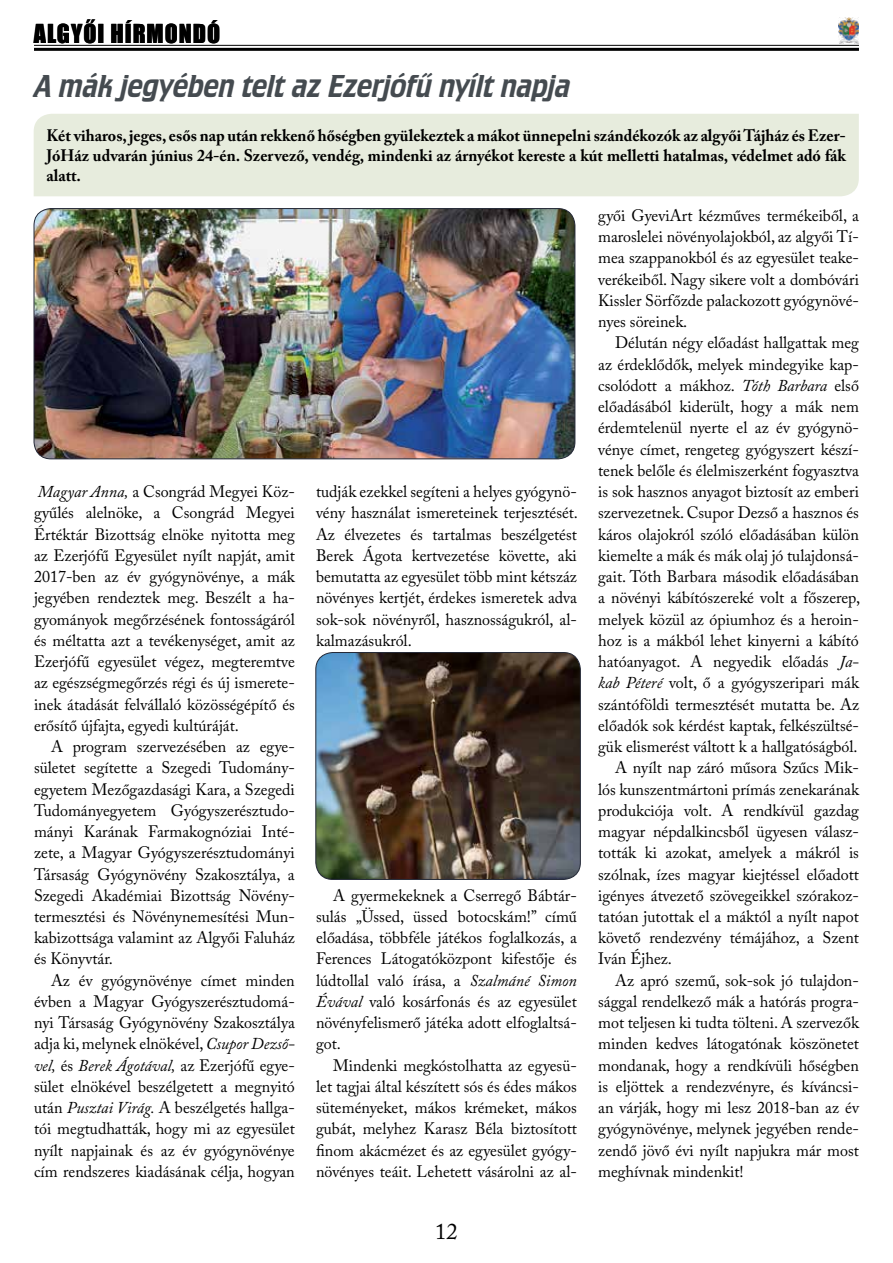
<style>
.page{position:relative;width:893px;height:1263px;background:#fff}
.page>*{position:absolute;margin:0;border:0;box-sizing:border-box;transform-origin:0 0}
.t1{font:33px "Crillee TOT";color:#454b50;scale:.91 1}
.t2{font:24px "Impact";letter-spacing:.04em;color:#000}
.t3{font:22.5px "Adobe Caslon Pro";color:#000}
.t4{font:16.5px/21.3px "Adobe Caslon Pro";color:#000;text-align:justify}
.t5{font:700 16.5px/19.8px "Adobe Caslon Pro";color:#000;text-align:justify}
.s1{font-style:italic}
</style>
<div class="page">
<hr style="left:34px;top:45px;width:825px;height:1px;background:#000">
<hr style="left:34px;top:48px;width:825px;height:3px;background:#000">
<img style="left:838px;top:17px;width:21px;height:26px">
<div style="left:34px;top:114px;width:825px;height:82px;background:#e7ecdd"></div>
<img style="left:34px;top:209px;width:541px;height:250px">
<div style="left:34px;top:208px;width:541px;height:251px;border:1px solid #232836;border-radius:17px"></div>
<img style="left:316px;top:653px;width:264px;height:226px">
<div style="left:316px;top:652px;width:265px;height:228px;border:1px solid #232836;border-radius:17px"></div>
<h2 class="t2" style="left:34px;top:15px;width:188px">ALGYŐI HÍRMONDÓ</h2>
<h1 class="t1" style="left:34px;top:68px;width:591px">A mák jegyében telt az Ezerjófű nyílt napja</h1>
<p class="t5" style="left:46px;top:126px;width:801px">Két viharos, jeges, esős nap után rekkenő hőségben gyülekeztek a mákot ünnepelni szándékozók az algyői Tájház és Ezer-JóHáz udvarán június 24-én. Szervező, vendég, mindenki az árnyékot kereste a kút melletti hatalmas, védelmet adó fák alatt.</p>
<p class="t4" style="left:34px;top:481px;width:262px"><span class="s1">Magyar Anna,</span> a Csongrád Megyei Köz&shy;gyűlés alelnöke, a Csongrád Megyei Értéktár Bizottság elnöke nyitotta meg az Ezerjófű Egyesület nyílt napját, amit 2017-ben az év gyógynövénye, a mák jegyében rendeztek meg. Beszélt a ha&shy;gyományok megőrzésének fontosságáról és méltatta azt a tevékenységet, amit az Ezerjófű egyesület végez, megteremtve az egészségmegőrzés régi és új ismerete&shy;inek átadását felvállaló közösségépítő és erősítő újfajta, egyedi kultúráját.</p>
<p class="t4" style="left:34px;top:736px;width:262px;text-indent:17px">A program szervezésében az egye&shy;sületet segítette a Szegedi Tudomány&shy;egyetem Mezőgazdasági Kara, a Szegedi Tudományegyetem Gyógyszerésztudo&shy;mányi Karának Farmakognóziai Inté&shy;zete, a Magyar Gyógyszerésztudományi Társaság Gyógynövény Szakosztálya, a Szegedi Akadémiai Bizottság Növény&shy;termesztési és Növénynemesítési Mun&shy;kabizottsága valamint az Algyői Faluház és Könyvtár.</p>
<p class="t4" style="left:34px;top:969px;width:262px;text-indent:17px">Az év gyógynövénye címet minden évben a Magyar Gyógyszerésztudomá&shy;nyi Társaság Gyógynövény Szakosztálya adja ki, melynek elnökével, <span class="s1">Csupor Dezső&shy;vel,</span> és <span class="s1">Berek Ágotával,</span> az Ezerjófű egye&shy;sület elnökével beszélgetett a megnyitó után <span class="s1">Pusztai Virág.</span> A beszélgetés hallga&shy;tói megtudhatták, hogy mi az egyesület nyílt napjainak és az év gyógynövénye cím rendszeres kiadásának célja, hogyan</p>
<p class="t4" style="left:316px;top:481px;width:263px">tudják ezekkel segíteni a helyes gyógynö&shy;vény használat ismereteinek terjesztését.<br>Az élvezetes és tartalmas beszélgetést Berek Ágota kertvezetése követte, aki bemutatta az egyesület több mint kétszáz növényes kertjét, érdekes ismeretek adva sok-sok növényről, hasznosságukról, al&shy;kalmazásukról.</p>
<p class="t4" style="left:316px;top:884px;width:262px;text-indent:17px">A gyermekeknek a Cserregő Bábtár&shy;sulás „Üssed, üssed botocskám!” című előadása, többféle játékos foglalkozás, a Ferences Látogatóközpont kifestője és lúdtollal való írása, a <span class="s1">Szalmáné Simon Évával</span> való kosárfonás és az egyesület növényfelismerő játéka adott elfoglaltsá&shy;got.</p>
<p class="t4" style="left:316px;top:1054px;width:262px;text-indent:17px">Mindenki megkóstolhatta az egyesü&shy;let tagjai által készített sós és édes mákos süteményeket, mákos krémeket, mákos gubát, melyhez Karasz Béla biztosított finom akácmézet és az egyesület gyógy&shy;növényes teáit. Lehetett vásárolni az al-</p>
<h3 class="t3" style="left:435px;top:1218px;width:24px">12</h3>
<p class="t4" style="left:598px;top:205px;width:262px">győi GyeviArt kézműves termékeiből, a maroslelei növényolajokból, az algyői Tí&shy;mea szappanokból és az egyesület teake&shy;verékeiből. Nagy sikere volt a dombóvári Kissler Sörfőzde palackozott gyógynövé&shy;nyes söreinek.</p>
<p class="t4" style="left:615px;top:332px;width:245px">Délután négy előadást hallgattak meg</p>
<p class="t4" style="left:598px;top:353px;width:262px">az érdeklődők, melyek mindegyike kap-</p>
<p class="t4" style="left:598px;top:375px;width:262px">csolódott a mákhoz. <span class="s1">Tóth Barbara</span> első</p>
<p class="t4" style="left:598px;top:396px;width:262px">előadásából kiderült, hogy a mák nem</p>
<p class="t4" style="left:598px;top:417px;width:262px">érdemtelenül nyerte el az év gyógynö-</p>
<p class="t4" style="left:598px;top:438px;width:262px">vénye címet, rengeteg gyógyszert készí-</p>
<p class="t4" style="left:598px;top:460px;width:262px">tenek belőle és élelmiszerként fogyasztva</p>
<p class="t4" style="left:598px;top:481px;width:262px">is sok hasznos anyagot biztosít az emberi</p>
<p class="t4" style="left:598px;top:502px;width:262px">szervezetnek. Csupor Dezső a hasznos és</p>
<p class="t4" style="left:598px;top:523px;width:262px">káros olajokról szóló előadásában külön</p>
<p class="t4" style="left:598px;top:544px;width:262px">kiemelte a mák és mák olaj jó tulajdonsá-</p>
<p class="t4" style="left:598px;top:566px;width:262px">gait. Tóth Barbara második előadásában</p>
<p class="t4" style="left:598px;top:587px;width:263px">a növényi kábítószereké volt a főszerep,</p>
<p class="t4" style="left:598px;top:608px;width:262px">melyek közül az ópiumhoz és a heroin-</p>
<p class="t4" style="left:598px;top:629px;width:262px">hoz is a mákból lehet kinyerni a kábító</p>
<p class="t4" style="left:598px;top:651px;width:262px">hatóanyagot. A negyedik előadás <span class="s1">Ja-</span></p>
<p class="t4" style="left:598px;top:672px;width:262px"><span class="s1">kab Péteré</span> volt, ő a gyógyszeripari mák</p>
<p class="t4" style="left:598px;top:693px;width:262px">szántóföldi termesztését mutatta be. Az</p>
<p class="t4" style="left:598px;top:714px;width:262px">előadók sok kérdést kaptak, felkészültsé-</p>
<p class="t4" style="left:598px;top:736px;width:261px">gük elismerést váltott k a hallgatóságból.</p>
<p class="t4" style="left:615px;top:757px;width:245px">A nyílt nap záró műsora Szűcs Mik-</p>
<p class="t4" style="left:598px;top:778px;width:262px">lós kunszentmártoni prímás zenekarának</p>
<p class="t4" style="left:598px;top:799px;width:262px">produkciója volt. A rendkívül gazdag</p>
<p class="t4" style="left:598px;top:821px;width:262px">magyar népdalkincsből ügyesen válasz-</p>
<p class="t4" style="left:598px;top:842px;width:262px">tották ki azokat, amelyek a mákról is</p>
<p class="t4" style="left:598px;top:863px;width:262px">szólnak, ízes magyar kiejtéssel előadott</p>
<p class="t4" style="left:598px;top:884px;width:262px">igényes átvezető szövegeikkel szórakoz-</p>
<p class="t4" style="left:598px;top:906px;width:262px">tatóan jutottak el a máktól a nyílt napot</p>
<p class="t4" style="left:598px;top:927px;width:262px">követő rendezvény témájához, a Szent</p>
<p class="t4" style="left:598px;top:948px;width:75px">Iván Éjhez.</p>
<p class="t4" style="left:615px;top:969px;width:245px">Az apró szemű, sok-sok jó tulajdon-</p>
<p class="t4" style="left:598px;top:991px;width:262px">sággal rendelkező mák a hatórás progra-</p>
<p class="t4" style="left:598px;top:1012px;width:262px">mot teljesen ki tudta tölteni. A szervezők</p>
<p class="t4" style="left:598px;top:1033px;width:262px">minden kedves látogatónak köszönetet</p>
<p class="t4" style="left:598px;top:1054px;width:262px">mondanak, hogy a rendkívüli hőségben</p>
<p class="t4" style="left:598px;top:1075px;width:262px">is eljöttek a rendezvényre, és kíváncsi-</p>
<p class="t4" style="left:598px;top:1097px;width:262px">an várják, hogy mi lesz 2018-ban az év</p>
<p class="t4" style="left:598px;top:1118px;width:262px">gyógynövénye, melynek jegyében rende-</p>
<p class="t4" style="left:598px;top:1139px;width:262px">zendő jövő évi nyílt napjukra már most</p>
<p class="t4" style="left:598px;top:1160px;width:147px">meghívnak mindenkit!</p>
</div>
